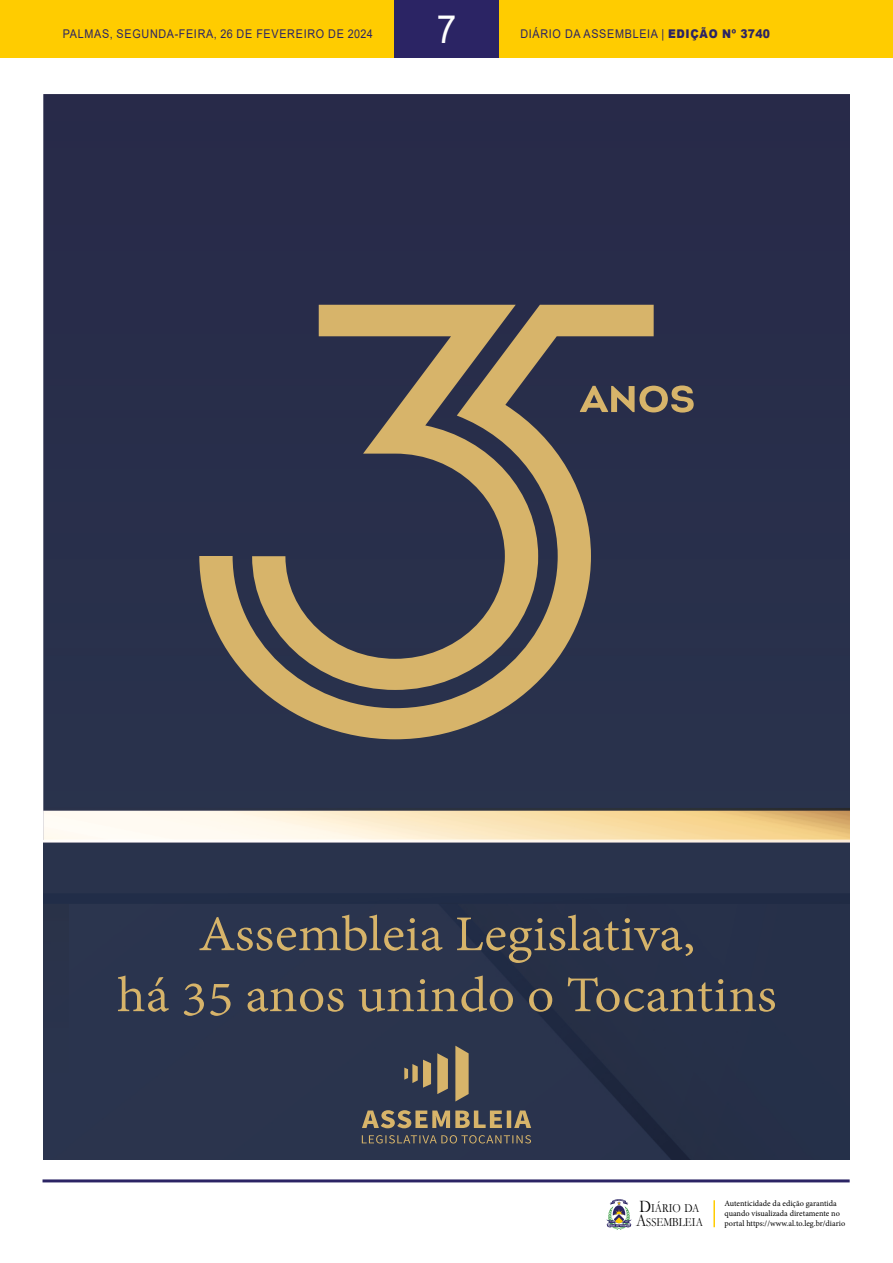
<style>
.page{position:relative;width:893px;height:1263px;background:#fff}
.page>*{position:absolute;margin:0;border:0;box-sizing:border-box;transform-origin:0 0}
.t1{font:39px "Arial";color:#fff;scale:.9 1}
.t2{font:12.45px/14px "Garamond";color:#000;scale:.85 1}
.t3{font:12px "Arial";letter-spacing:.065em;color:#2b2464;scale:.9 1}
.t4{font:8.25px/9.9px "Minion Pro";color:#000}
.s1{font-weight:900}
.s2{font-size:17.85px}
</style>
<div class="page">
<div style="left:0;top:0;width:893px;height:58px;background:#fc0"></div>
<hr style="left:43px;top:1179px;width:807px;height:3px;background:#2b2464">
<svg style="left:606px;top:1199px;width:26px;height:31px"></svg>
<div style="left:394px;top:0;width:105px;height:58px;background:#2b2464"></div>
<hr style="left:713px;top:1200px;width:2px;height:27px;background:#fc0">
<div style="left:68px;top:904px;width:781px;height:256px;background:#2a344d"></div>
<img style="left:68px;top:843px;width:781px;height:61px">
<div style="left:44px;top:843px;width:24px;height:317px;background:#2a334c"></div>
<div style="left:44px;top:95px;width:805px;height:745px;background:#282e4a"></div>
<svg style="left:654px;top:385px;width:40px;height:28px"></svg>
<svg style="left:199px;top:305px;width:455px;height:434px;background:#5d5754"></svg>
<svg style="left:199px;top:914px;width:494px;height:49px;background:#454750"></svg>
<svg style="left:118px;top:975px;width:657px;height:41px;background:#474950"></svg>
<svg style="left:362px;top:1110px;width:169px;height:18px;background:#7f735b"></svg>
<svg style="left:362px;top:1135px;width:169px;height:8px"></svg>
<svg style="left:437px;top:1053px;width:11px;height:41px"></svg>
<svg style="left:455px;top:1046px;width:14px;height:55px"></svg>
<svg style="left:404px;top:1060px;width:27px;height:28px"></svg>
<h1 class="t1" style="left:437px;top:2px;width:23px">7</h1>
<h3 class="t3" style="left:63px;top:25px;width:346px">PALMAS, SEGUNDA-FEIRA, 26 DE FEVEREIRO DE 2024</h3>
<h3 class="t3" style="left:520px;top:25px;width:279px">DIÁRIO DA ASSEMBLEIA | <span class="s1">EDIÇÃO Nº 3740</span></h3>
<h2 class="t2" style="left:636px;top:1201px;width:80px"><span class="s2">D</span>IÁRIO DA<br><span class="s2">A</span>SSEMBLEIA</h2>
<p class="t4" style="left:724px;top:1199px;width:122px">Autenticidade da edição garantida quando visualizada diretamente no portal https://www.al.to.leg.br/diario</p>
</div>
